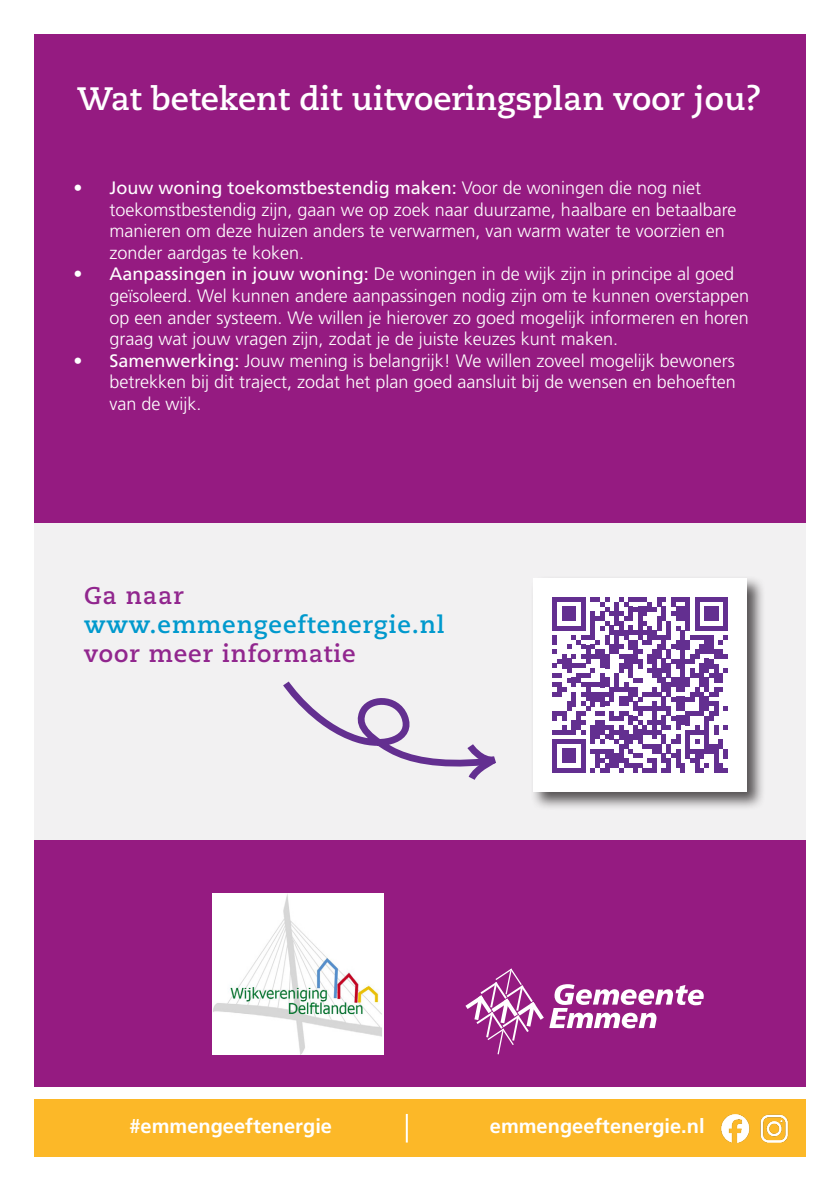
<style>
.page{position:relative;width:840px;height:1191px;background:#fff}
.page>*{position:absolute;margin:0;border:0;box-sizing:border-box;transform-origin:0 0}
.t1{font:700 32.4px "Caecilia LT Std";color:#fff}
.t2{font:700 24.2px "Caecilia LT Std";letter-spacing:.04em;color:#91268e}
.t3{font:700 24.2px "Caecilia LT Std";letter-spacing:.04em;color:#0099cd}
.t4{font:700 20px "Frutiger LT Std";color:#fff}
.t5{font:300 18px/21.6px "Frutiger LT Std";color:#fff}
.s1{font-weight:400}
</style>
<div class="page">
<div style="left:34px;top:34px;width:771px;height:1052px;background:#951b81"></div>
<div style="left:34px;top:1099px;width:770px;height:58px;background:#fcb828"></div>
<hr style="left:405px;top:1114px;width:2px;height:28px;background:#fff">
<div style="left:34px;top:523px;width:771px;height:316px;background:#f2f1f2"></div>
<div style="left:530px;top:575px;width:235px;height:236px;background:#231f20;opacity:.75"></div>
<div style="left:533px;top:578px;width:213px;height:213px;background:#fff"></div>
<svg style="left:552px;top:597px;width:175px;height:175px"></svg>
<svg style="left:283px;top:681px;width:213px;height:99px"></svg>
<svg style="left:549px;top:984px;width:154px;height:44px"></svg>
<svg style="left:465px;top:968px;width:78px;height:86px"></svg>
<img style="left:213px;top:893px;width:170px;height:161px">
<img style="left:760px;top:1114px;width:29px;height:28px">
<img style="left:721px;top:1114px;width:29px;height:28px">
<p class="t1" style="left:77px;top:80px;width:685px">Wat betekent dit uitvoeringsplan voor jou?</p>
<p class="t5" style="left:109px;top:177px;width:628px;text-indent:-36px"><span class="s1">• Jouw woning toekomstbestendig maken:</span> Voor de woningen die nog niet toekomstbestendig zijn, gaan we op zoek naar duurzame, haalbare en betaalbare manieren om deze huizen anders te verwarmen, van warm water te voorzien en zonder aardgas te koken.</p>
<p class="t5" style="left:109px;top:263px;width:641px;text-indent:-36px"><span class="s1">• Aanpassingen in jouw woning:</span> De woningen in de wijk zijn in principe al goed geïsoleerd. Wel kunnen andere aanpassingen nodig zijn om te kunnen overstappen op een ander systeem. We willen je hierover zo goed mogelijk informeren en horen graag wat jouw vragen zijn, zodat je de juiste keuzes kunt maken.</p>
<p class="t5" style="left:109px;top:350px;width:627px;text-align:justify;text-indent:-36px"><span class="s1">• Samenwerking:</span> Jouw mening is belangrijk! We willen zoveel mogelijk bewoners betrekken bij dit traject, zodat het plan goed aansluit bij de wensen en behoeften van de wijk.</p>
<p class="t2" style="left:84px;top:581px;width:101px">Ga naar</p>
<p class="t3" style="left:84px;top:610px;width:362px">www.emmengeeftenergie.nl</p>
<p class="t2" style="left:84px;top:639px;width:273px">voor meer informatie</p>
<p class="t4" style="left:129px;top:1114px;width:204px">#emmengeeftenergie</p>
<p class="t4" style="left:489px;top:1114px;width:216px">emmengeeftenergie.nl</p>
</div>
